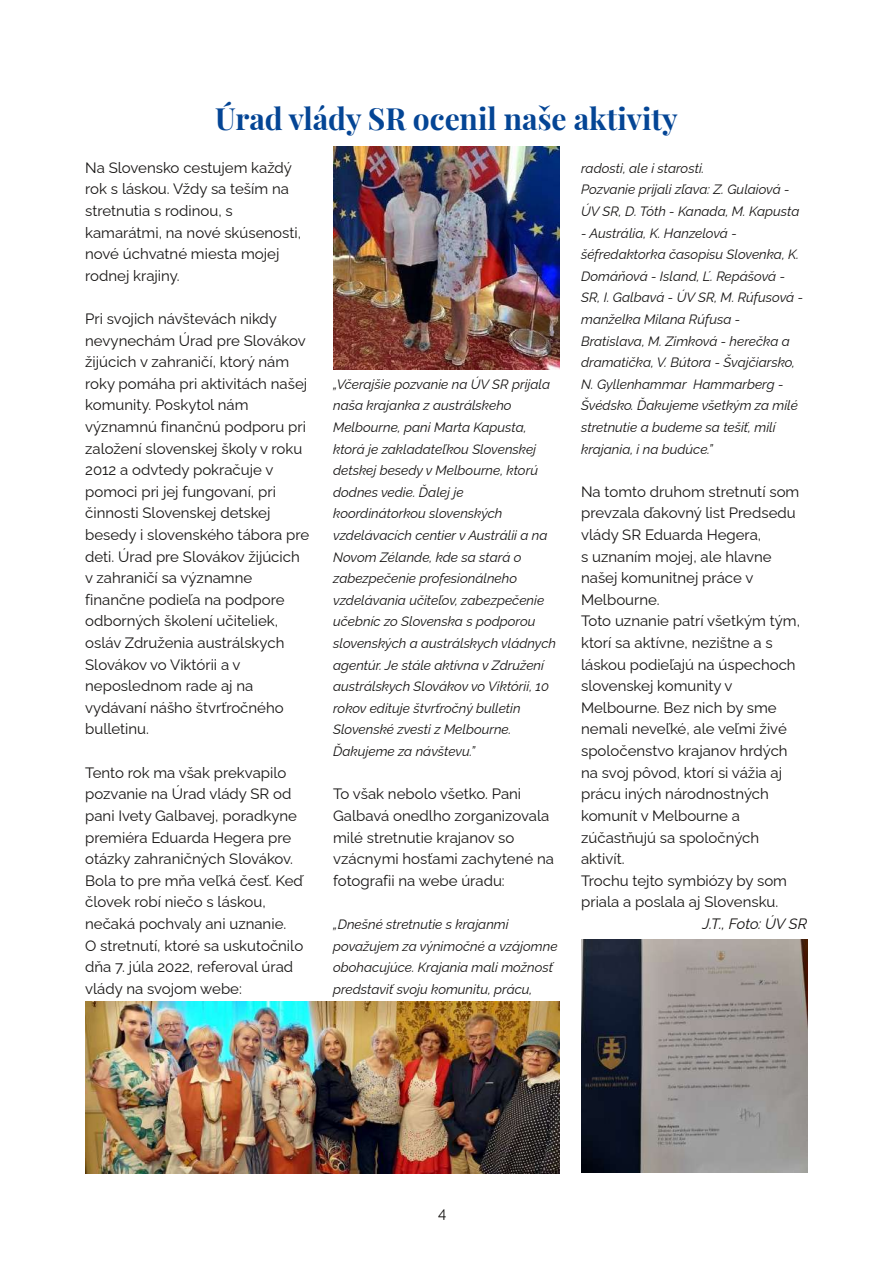
<style>
.page{position:relative;width:893px;height:1263px;background:#fff}
.page>*{position:absolute;margin:0;border:0;box-sizing:border-box;transform-origin:0 0}
.t1{font:700 30px "Playfair Display";color:#044595}
.t2{font:15px/21.6px "Raleway";color:#161413}
.t3{font:italic 15px "Raleway";letter-spacing:-.01em;color:#161413}
.t4{font:italic 13.5px/21.6px "Raleway";color:#161413}
</style>
<div class="page">
<img style="left:85px;top:1001px;width:475px;height:172px">
<img style="left:334px;top:147px;width:225px;height:223px">
<img style="left:581px;top:940px;width:227px;height:233px">
<h1 class="t1" style="left:215px;top:97px;width:464px">Úrad vlády SR ocenil naše aktivity</h1>
<p class="t2" style="left:85px;top:157px;width:217px">Na Slovensko cestujem každý rok s láskou. Vždy sa teším na stretnutia s rodinou, s kamarátmi, na nové skúsenosti, nové úchvatné miesta mojej rodnej krajiny.</p>
<p class="t2" style="left:85px;top:308px;width:226px">Pri svojich návštevách nikdy nevynechám Úrad pre Slovákov žijúcich v zahraničí, ktorý nám roky pomáha pri aktivitách našej komunity. Poskytol nám významnú finančnú podporu pri založení slovenskej školy v roku<br>2012 a odvtedy pokračuje v pomoci pri jej fungovaní, pri činnosti Slovenskej detskej besedy i slovenského tábora pre deti. Úrad pre Slovákov žijúcich v zahraničí sa významne finančne podieľa na podpore odborných školení učiteliek, osláv Združenia austrálskych<br>Slovákov vo Viktórii a v neposlednom rade aj na vydávaní nášho štvrťročného bulletinu.</p>
<p class="t2" style="left:85px;top:762px;width:220px">Tento rok ma však prekvapilo pozvanie na Úrad vlády SR od pani Ivety Galbavej, poradkyne premiéra Eduarda Hegera pre otázky zahraničných Slovákov.<br>Bola to pre mňa veľká česť. Keď človek robí niečo s láskou, nečaká pochvaly ani uznanie.<br>O stretnutí, ktoré sa uskutočnilo dňa 7. júla 2022, referoval úrad vlády na svojom webe:</p>
<p class="t4" style="left:581px;top:157px;width:220px">radosti, ale i starosti.<br>Pozvanie prijali zľava: Z. Gulaiová -<br>ÚV SR, D. Tóth - Kanada, M. Kapusta</p>
<p class="t4" style="left:581px;top:222px;width:224px">- Austrália, K. Hanzelová - šéfredaktorka časopisu Slovenka, K.<br>Domáňová - Island, Ľ. Repášová -<br>SR, I. Galbavá - ÚV SR, M. Rúfusová - manželka Milana Rúfusa -<br>Bratislava, M. Zimková - herečka a dramatička, V. Bútora - Švajčiarsko,<br>N. Gyllenhammar Hammarberg -<br>Švédsko. Ďakujeme všetkým za milé stretnutie a budeme sa tešiť, milí krajania, i na budúce.”</p>
<p class="t2" style="left:581px;top:481px;width:220px">Na tomto druhom stretnutí som prevzala ďakovný list Predsedu vlády SR Eduarda Hegera,<br>s uznaním mojej, ale hlavne našej komunitnej práce v<br>Melbourne.<br>Toto uznanie patrí všetkým tým, ktorí sa aktívne, nezištne a s láskou podieľajú na úspechoch slovenskej komunity v<br>Melbourne. Bez nich by sme nemali neveľké, ale veľmi živé spoločenstvo krajanov hrdých na svoj pôvod, ktorí si vážia aj prácu iných národnostných komunít v Melbourne a zúčastňujú sa spoločných aktivít.<br>Trochu tejto symbiózy by som priala a poslala aj Slovensku.</p>
<p class="t3" style="left:702px;top:915px;width:106px">J.T., Foto: ÚV SR</p>
<p class="t4" style="left:333px;top:373px;width:224px">„Včerajšie pozvanie na ÚV SR prijala naša krajanka z austrálskeho<br>Melbourne, pani Marta Kapusta, ktorá je zakladateľkou Slovenskej detskej besedy v Melbourne, ktorú dodnes vedie. Ďalej je koordinátorkou slovenských vzdelávacích centier v Austrálii a na<br>Novom Zélande, kde sa stará o zabezpečenie profesionálneho vzdelávania učiteľov, zabezpečenie učebníc zo Slovenska s podporou slovenských a austrálskych vládnych agentúr. Je stále aktívna v Združení austrálskych Slovákov vo Viktórii, 10 rokov edituje štvrťročný bulletin<br>Slovenské zvesti z Melbourne.<br>Ďakujeme za návštevu.”</p>
<p class="t2" style="left:333px;top:783px;width:222px">To však nebolo všetko. Pani<br>Galbavá onedlho zorganizovala milé stretnutie krajanov so vzácnymi hosťami zachytené na fotografii na webe úradu:</p>
<p class="t4" style="left:333px;top:913px;width:226px">„Dnešné stretnutie s krajanmi považujem za výnimočné a vzájomne obohacujúce. Krajania mali možnosť predstaviť svoju komunitu, prácu,</p>
<p class="t2" style="left:438px;top:1202px;width:10px">4</p>
</div>
